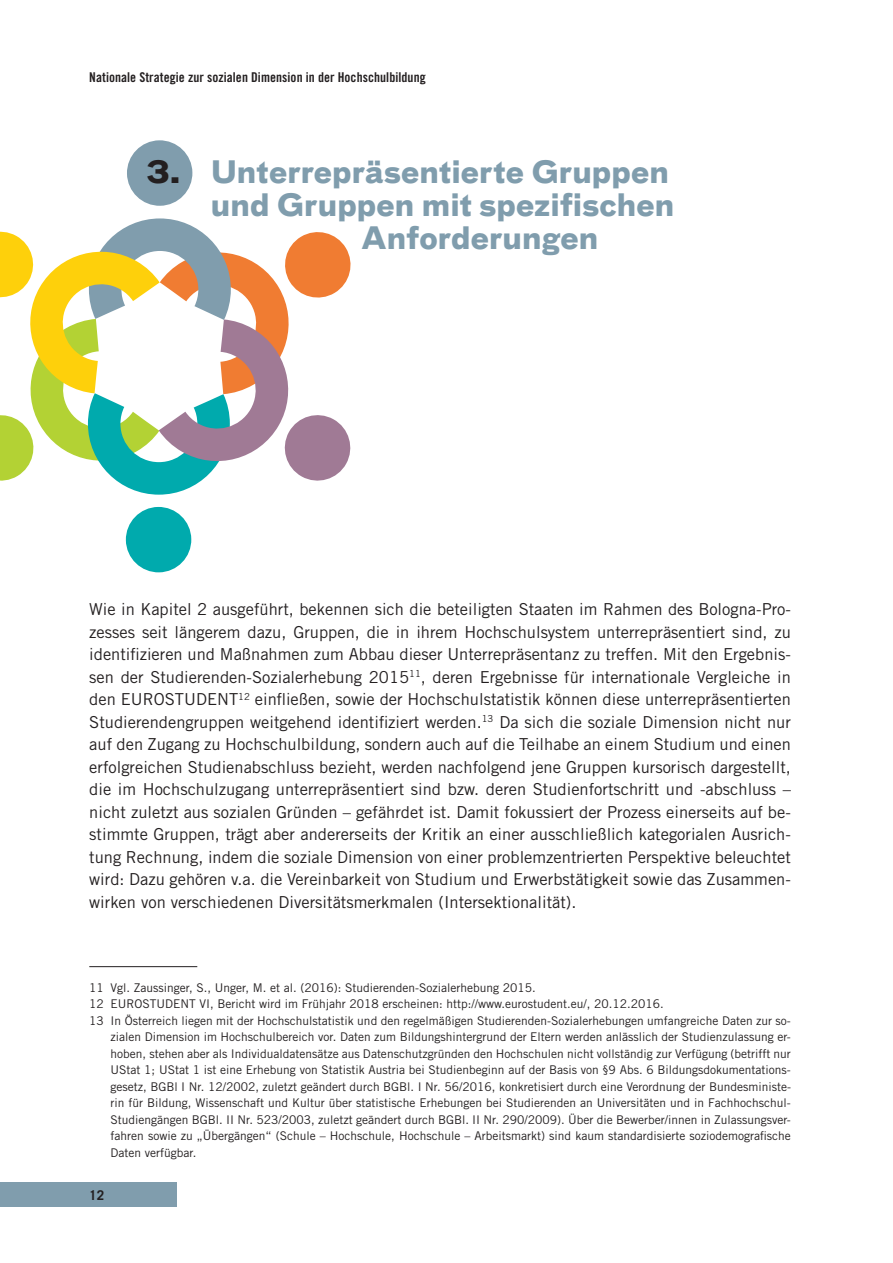
<style>
.page{position:relative;width:893px;height:1263px;background:#fff}
.page>*{position:absolute;margin:0;border:0;box-sizing:border-box;transform-origin:0 0}
.t1{font:700 30px "Bau Pro";letter-spacing:.005em;color:#809dad}
.t2{font:16.5px/22.5px "Trade Gothic LT Std";color:#231f20;text-align:justify}
.t3{font:13.5px "Trade Gothic LT Std Bd Cn 20";letter-spacing:.005em;color:#231f20}
.t4{font:700 13.5px "Trade Gothic LT Std";color:#231f20}
.t5{font:12px "Trade Gothic LT Std";color:#231f20}
.s1{color:#231f20}
</style>
<div class="page">
<div style="left:0;top:1182px;width:176px;height:25px;background:#809dad"></div>
<div style="left:126px;top:507px;width:66px;height:66px;background:#00aaad;border-radius:50%"></div>
<div style="left:127px;top:140px;width:66px;height:66px;background:#809dad;border-radius:50%"></div>
<svg style="left:0;top:218px;width:351px;height:277px"></svg>
<hr style="left:89px;top:966px;width:108px;height:1px;background:#231f20">
<p class="t3" style="left:89px;top:69px;width:338px">Nationale Strategie zur sozialen Dimension in der Hochschulbildung</p>
<h1 class="t1" style="left:147px;top:146px;width:524px"><span class="s1">3.</span> Unterrepräsentierte Gruppen</h1>
<h1 class="t1" style="left:211px;top:179px;width:465px">und Gruppen mit spezifischen</h1>
<h1 class="t1" style="left:362px;top:212px;width:238px">Anforderungen</h1>
<p class="t2" style="left:89px;top:598px;width:703px">Wie in Kapitel 2 ausgeführt, bekennen sich die beteiligten Staaten im Rahmen des Bologna-Pro&shy;zesses seit längerem dazu, Gruppen, die in ihrem Hochschulsystem unterrepräsentiert sind, zu identifizieren und Maßnahmen zum Abbau dieser Unterrepräsentanz zu treffen. Mit den Ergebnis&shy;sen der Studierenden-Sozialerhebung 2015<sup>11</sup>, deren Ergebnisse für internationale Vergleiche in den EUROSTUDENT<sup>12</sup> einfließen, sowie der Hochschulstatistik können diese unterrepräsentierten Studierendengruppen weitgehend identifiziert werden.<sup>13</sup> Da sich die soziale Dimension nicht nur auf den Zugang zu Hochschulbildung, sondern auch auf die Teilhabe an einem Studium und einen erfolgreichen Studienabschluss bezieht, werden nachfolgend jene Gruppen kursorisch dargestellt, die im Hochschulzugang unterrepräsentiert sind bzw. deren Studienfortschritt und -abschluss – nicht zuletzt aus sozialen Gründen – gefährdet ist. Damit fokussiert der Prozess einerseits auf be&shy;stimmte Gruppen, trägt aber andererseits der Kritik an einer ausschließlich kategorialen Ausrich&shy;tung Rechnung, indem die soziale Dimension von einer problemzentrierten Perspektive beleuchtet wird: Dazu gehören v.a. die Vereinbarkeit von Studium und Erwerbstätigkeit sowie das Zusammen&shy;wirken von verschiedenen Diversitätsmerkmalen (Intersektionalität).</p>
<p class="t5" style="left:89px;top:980px;width:448px">11 Vgl. Zaussinger, S., Unger, M. et al. (2016): Studierenden-Sozialerhebung 2015.</p>
<p class="t5" style="left:89px;top:997px;width:576px">12 EUROSTUDENT VI, Bericht wird im Frühjahr 2018 erscheinen: http://www.eurostudent.eu/, 20.12.2016.</p>
<p class="t5" style="left:89px;top:1013px;width:703px">13 In Österreich liegen mit der Hochschulstatistik und den regelmäßigen Studierenden-Sozialerhebungen umfangreiche Daten zur so-</p>
<p class="t5" style="left:111px;top:1030px;width:682px">zialen Dimension im Hochschulbereich vor. Daten zum Bildungshintergrund der Eltern werden anlässlich der Studienzulassung er-</p>
<p class="t5" style="left:111px;top:1046px;width:682px">hoben, stehen aber als Individualdatensätze aus Datenschutzgründen den Hochschulen nicht vollständig zur Verfügung (betrifft nur</p>
<p class="t5" style="left:111px;top:1063px;width:682px">UStat 1; UStat 1 ist eine Erhebung von Statistik Austria bei Studienbeginn auf der Basis von §9 Abs. 6 Bildungsdokumentations-</p>
<p class="t5" style="left:111px;top:1079px;width:682px">gesetz, BGBl I Nr. 12/2002, zuletzt geändert durch BGBl. I Nr. 56/2016, konkretisiert durch eine Verordnung der Bundesministe-</p>
<p class="t5" style="left:111px;top:1096px;width:682px">rin für Bildung, Wissenschaft und Kultur über statistische Erhebungen bei Studierenden an Universitäten und in Fachhochschul-</p>
<p class="t5" style="left:111px;top:1112px;width:682px">Studiengängen BGBl. II Nr. 523/2003, zuletzt geändert durch BGBl. II Nr. 290/2009). Über die Bewerber/innen in Zulassungsver-</p>
<p class="t5" style="left:111px;top:1129px;width:682px">fahren sowie zu „Übergängen“ (Schule – Hochschule, Hochschule – Arbeitsmarkt) sind kaum standardisierte soziodemografische</p>
<p class="t5" style="left:111px;top:1145px;width:87px">Daten verfügbar.</p>
<p class="t4" style="left:89px;top:1186px;width:17px">12</p>
</div>
